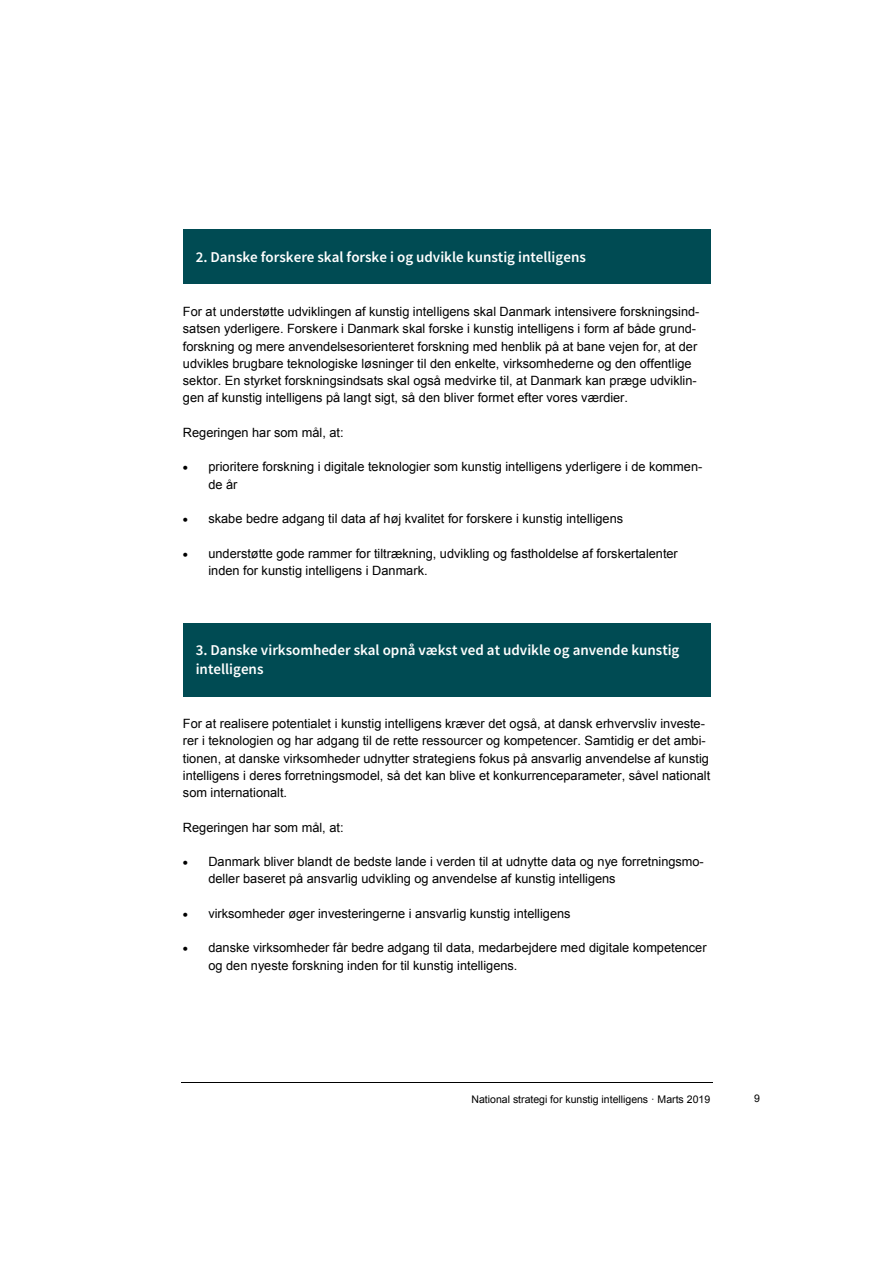
<style>
.page{position:relative;width:893px;height:1263px;background:#fff}
.page>*{position:absolute;margin:0;border:0;box-sizing:border-box;transform-origin:0 0}
.t1{font:600 15px/18.9px "Source Sans Pro";color:#fff}
.t2{font:12.75px/17.2px "Arial";color:#000}
.t3{font:10.5px "Arial";color:#000}
</style>
<div class="page">
<hr style="left:181px;top:1082px;width:531px;height:1px;background:#000">
<div style="left:183px;top:230px;width:527px;height:54px;background:#004b53"></div>
<div style="left:183px;top:623px;width:527px;height:37px;background:#004b53"></div>
<div style="left:183px;top:660px;width:527px;height:36px;background:#004b53"></div>
<p class="t1" style="left:196px;top:248px;width:392px">2. Danske forskere skal forske i og udvikle kunstig intelligens</p>
<p class="t2" style="left:183px;top:303px;width:518px">For at understøtte udviklingen af kunstig intelligens skal Danmark intensivere forskningsind&shy;satsen yderligere. Forskere i Danmark skal forske i kunstig intelligens i form af både grund&shy;forskning og mere anvendelsesorienteret forskning med henblik på at bane vejen for, at der udvikles brugbare teknologiske løsninger til den enkelte, virksomhederne og den offentlige sektor. En styrket forskningsindsats skal også medvirke til, at Danmark kan præge udviklin&shy;gen af kunstig intelligens på langt sigt, så den bliver formet efter vores værdier.</p>
<p class="t2" style="left:183px;top:424px;width:162px">Regeringen har som mål, at:</p>
<p class="t2" style="left:208px;top:458px;width:495px;text-indent:-25px">• prioritere forskning i digitale teknologier som kunstig intelligens yderligere i de kommen&shy;de år</p>
<p class="t2" style="left:183px;top:510px;width:442px">• skabe bedre adgang til data af høj kvalitet for forskere i kunstig intelligens</p>
<p class="t2" style="left:208px;top:545px;width:471px;text-indent:-25px">• understøtte gode rammer for tiltrækning, udvikling og fastholdelse af forskertalenter inden for kunstig intelligens i Danmark.</p>
<p class="t1" style="left:196px;top:641px;width:485px">3. Danske virksomheder skal opnå vækst ved at udvikle og anvende kunstig intelligens</p>
<p class="t2" style="left:183px;top:715px;width:529px">For at realisere potentialet i kunstig intelligens kræver det også, at dansk erhvervsliv investe&shy;rer i teknologien og har adgang til de rette ressourcer og kompetencer. Samtidig er det ambi&shy;tionen, at danske virksomheder udnytter strategiens fokus på ansvarlig anvendelse af kunstig intelligens i deres forretningsmodel, så det kan blive et konkurrenceparameter, såvel nationalt som internationalt.</p>
<p class="t2" style="left:183px;top:819px;width:162px">Regeringen har som mål, at:</p>
<p class="t2" style="left:208px;top:853px;width:497px;text-indent:-25px">• Danmark bliver blandt de bedste lande i verden til at udnytte data og nye forretningsmo&shy;deller baseret på ansvarlig udvikling og anvendelse af kunstig intelligens</p>
<p class="t2" style="left:183px;top:905px;width:389px">• virksomheder øger investeringerne i ansvarlig kunstig intelligens</p>
<p class="t2" style="left:208px;top:939px;width:500px;text-indent:-25px">• danske virksomheder får bedre adgang til data, medarbejdere med digitale kompetencer og den nyeste forskning inden for til kunstig intelligens.</p>
<p class="t3" style="left:471px;top:1092px;width:240px">National strategi for kunstig intelligens · Marts 2019</p>
<p class="t3" style="left:754px;top:1092px;width:7px">9</p>
</div>
